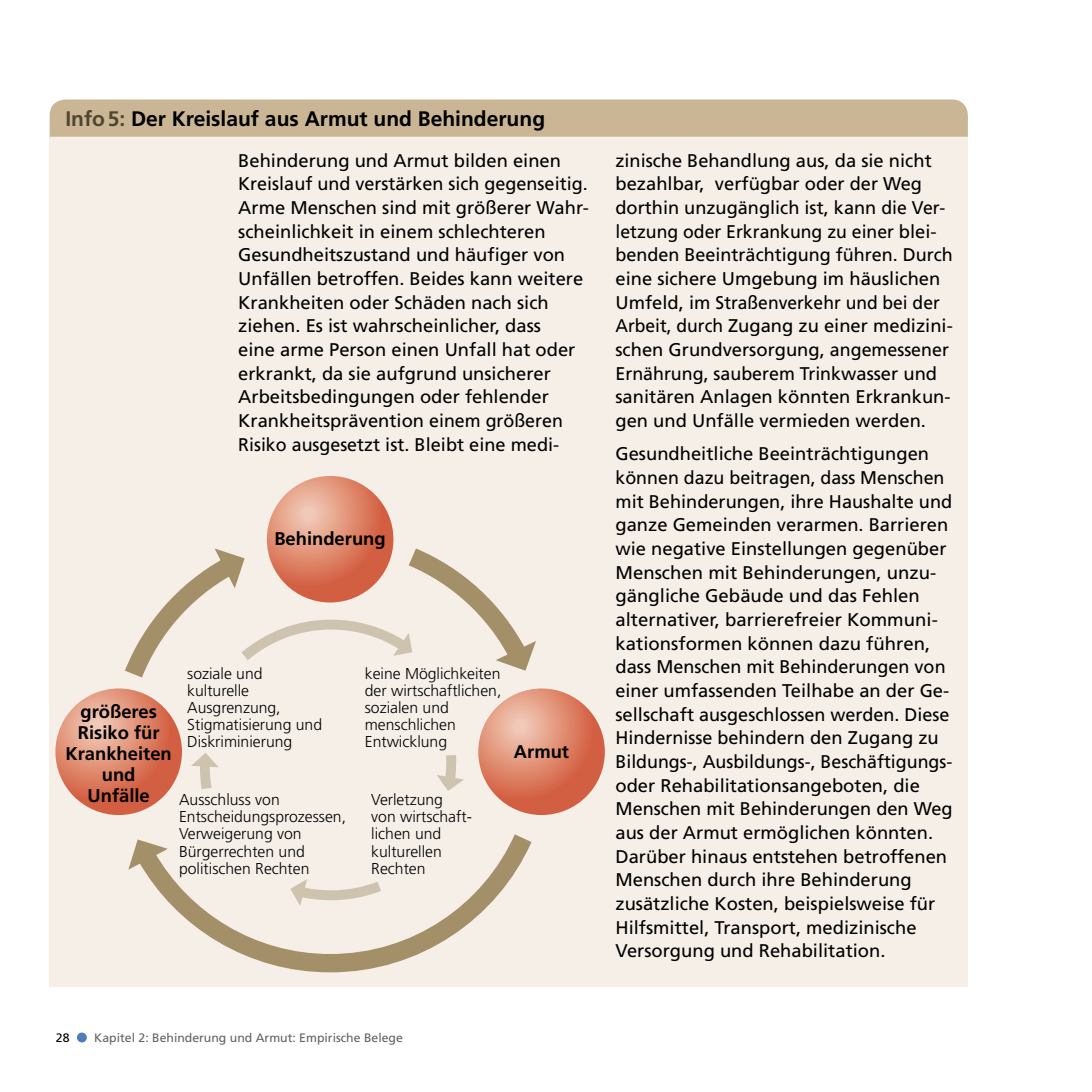
<style>
.page{position:relative;width:1092px;height:1092px;background:#fff}
.page>*{position:absolute;margin:0;border:0;box-sizing:border-box;transform-origin:0 0}
.cbm_Case_study_etc{font:700 21px "Frutiger";color:#000}
.cbm_Facts_Menge{font:18.38px/23.6px "Frutiger LT";color:#000}
.t1{font:700 18.38px/21px "Frutiger";color:#000;text-align:center}
.t2{font:300 15.75px/17px "Frutiger";color:#000}
.t3{font:12.25px "Frutiger";color:#626262}
.t4{font:12.25px "Frutiger";color:#000}
.s1{color:#4f4632}
</style>
<div class="page">
<div style="left:77px;top:1032px;width:10px;height:10px;background:#4c7eb7;border-radius:50%"></div>
<div style="left:50px;top:135px;width:917px;height:851px;background:#f6efe8"></div>
<div style="left:50px;top:99px;width:917px;height:38px;background:#cab695"></div>
<svg style="left:127px;top:813px;width:406px;height:159px"></svg>
<svg style="left:128px;top:839px;width:40px;height:30px"></svg>
<svg style="left:267px;top:476px;width:126px;height:126px;background:#e49a81"></svg>
<svg style="left:55px;top:688px;width:127px;height:127px;background:#de866b"></svg>
<svg style="left:478px;top:688px;width:126px;height:127px;background:#de866b"></svg>
<svg style="left:191px;top:753px;width:28px;height:36px"></svg>
<svg style="left:436px;top:755px;width:28px;height:200px"></svg>
<svg style="left:290px;top:873px;width:102px;height:32px"></svg>
<svg style="left:110px;top:532px;width:432px;height:166px"></svg>
<h4 class="cbm_Case_study_etc" style="left:65px;top:107px;width:481px"><span class="s1">Info5:</span> Der Kreislauf aus Armut und Behinderung</h4>
<p class="cbm_Facts_Menge" style="left:238px;top:148px;width:352px">Behinderung und Armut bilden einen Kreislauf und verstärken sich gegenseitig.<br>Arme Menschen sind mit größerer Wahr&shy;scheinlichkeit in einem schlechteren Gesundheitszustand und häufiger von Unfällen betroffen. Beides kann weitere Krankheiten oder Schäden nach sich ziehen. Es ist wahrscheinlicher, dass<br>eine arme Person einen Unfall hat oder erkrankt, da sie aufgrund unsicherer Arbeitsbedingungen oder fehlender Krankheitsprävention einem größeren Risiko ausgesetzt ist. Bleibt eine medi-</p>
<p class="t1" style="left:274px;top:527px;width:113px">Behinderung</p>
<p class="t1" style="left:66px;top:701px;width:108px">größeres<br>Risiko für<br>Krankheiten und<br>Unfälle</p>
<p class="t2" style="left:187px;top:664px;width:136px">soziale und kulturelle<br>Ausgrenzung,<br>Stigmatisierung und<br>Diskriminierung</p>
<p class="t2" style="left:365px;top:664px;width:138px">keine Möglichkeiten der wirtschaftlichen, sozialen und menschlichen<br>Entwicklung</p>
<p class="t2" style="left:179px;top:791px;width:168px">Ausschluss von<br>Entscheidungsprozessen,<br>Verweigerung von<br>Bürgerrechten und politischen Rechten</p>
<p class="t2" style="left:371px;top:791px;width:102px">Verletzung<br>von wirtschaft&shy;lichen und kulturellen<br>Rechten</p>
<p class="t1" style="left:514px;top:740px;width:57px">Armut</p>
<p class="cbm_Facts_Menge" style="left:615px;top:148px;width:339px">zinische Behandlung aus, da sie nicht bezahlbar, verfügbar oder der Weg dorthin unzugänglich ist, kann die Ver&shy;letzung oder Erkrankung zu einer blei&shy;benden Beeinträchtigung führen. Durch eine sichere Umgebung im häuslichen Umfeld, im Straßenverkehr und bei der Arbeit, durch Zugang zu einer medizini&shy;schen Grundversorgung, angemessener Ernährung, sauberem Trinkwasser und sanitären Anlagen könnten Erkrankun&shy;gen und Unfälle vermieden werden.</p>
<p class="cbm_Facts_Menge" style="left:615px;top:442px;width:339px">Gesundheitliche Beeinträchtigungen können dazu beitragen, dass Menschen mit Behinderungen, ihre Haushalte und ganze Gemeinden verarmen. Barrieren wie negative Einstellungen gegenüber Menschen mit Behinderungen, unzu&shy;gängliche Gebäude und das Fehlen alternativer, barrierefreier Kommuni&shy;kationsformen können dazu führen, dass Menschen mit Behinderungen von einer umfassenden Teilhabe an der Ge&shy;sellschaft ausgeschlossen werden. Diese Hindernisse behindern den Zugang zu Bildungs-, Ausbildungs-, Beschäftigungs&shy;oder Rehabilitationsangeboten, die Menschen mit Behinderungen den Weg aus der Armut ermöglichen könnten.<br>Darüber hinaus entstehen betroffenen Menschen durch ihre Behinderung zusätzliche Kosten, beispielsweise für Hilfsmittel, Transport, medizinische Versorgung und Rehabilitation.</p>
<p class="t4" style="left:56px;top:1030px;width:15px">28</p>
<p class="t3" style="left:94px;top:1030px;width:310px">Kapitel 2: Behinderung und Armut: Empirische Belege</p>
</div>
